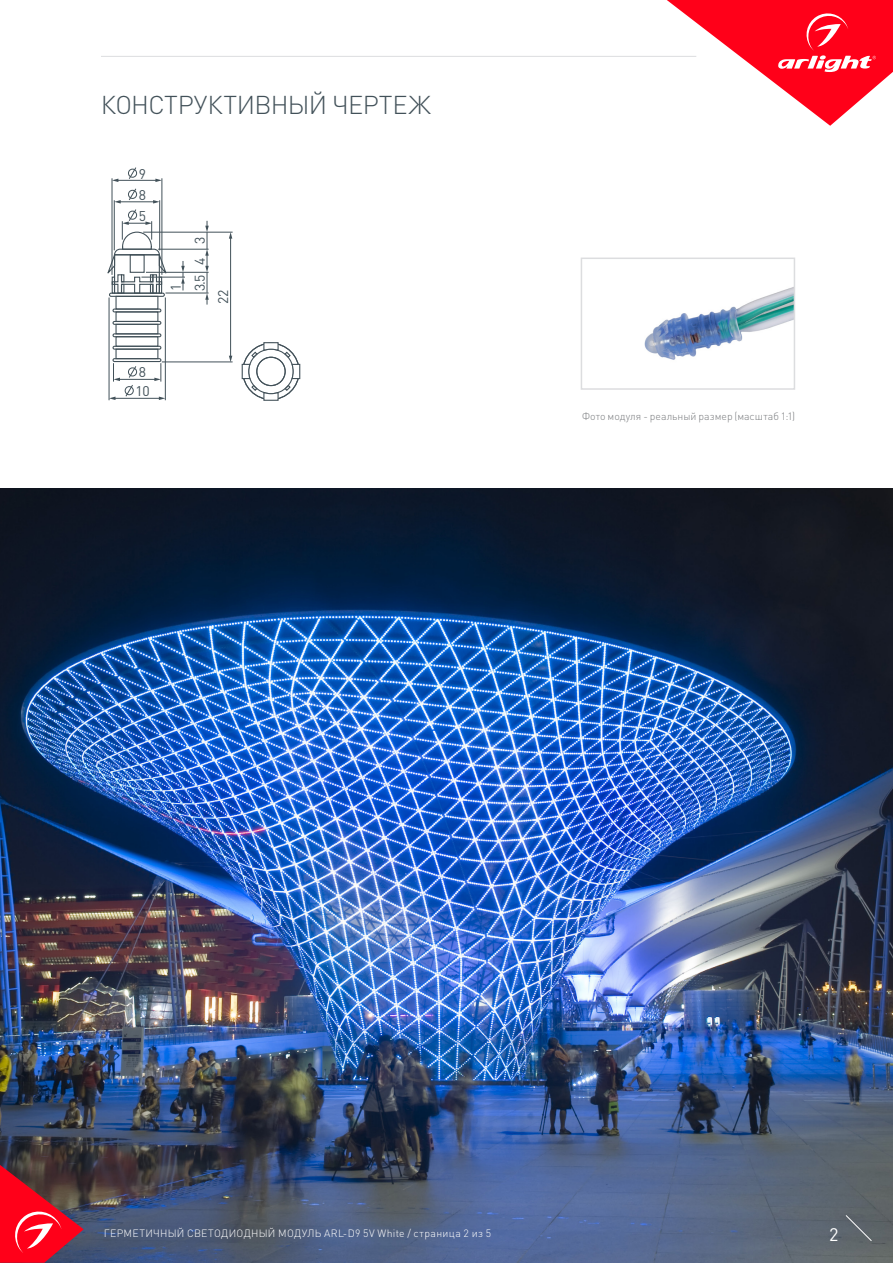
<style>
.page{position:relative;width:893px;height:1263px;background:#fff}
.page>*{position:absolute;margin:0;border:0;box-sizing:border-box;transform-origin:0 0}
.t1{font:300 25.5px "DIN Pro";letter-spacing:-.025em;color:#425159}
.t2{font:18px "DIN Pro";color:#fff}
.t3{font:13.95px/24.2px "DIN Pro";color:#425159}
.t4{font:300 10.5px "DIN Pro";letter-spacing:.025em;color:#fff}
.t5{font:300 10.5px "DIN Pro";color:#7a7c7f}
</style>
<div class="page">
<img style="left:0;top:489px;width:893px;height:773px">
<svg style="left:0;top:1165px;width:84px;height:98px;background:#b32636"></svg>
<svg style="left:845px;top:1215px;width:27px;height:26px"></svg>
<svg style="left:667px;top:0;width:226px;height:126px"></svg>
<svg style="left:241px;top:342px;width:60px;height:59px"></svg>
<div style="left:112px;top:358px;width:49px;height:4px;border:1px solid #425159"></div>
<div style="left:112px;top:346px;width:49px;height:4px;border:1px solid #425159"></div>
<div style="left:112px;top:333px;width:49px;height:4px;border:1px solid #425159"></div>
<div style="left:112px;top:321px;width:49px;height:4px;border:1px solid #425159"></div>
<div style="left:112px;top:308px;width:49px;height:4px;border:1px solid #425159"></div>
<div style="left:109px;top:293px;width:56px;height:4px;border:1px solid #425159;border-radius:2px"></div>
<div style="left:115px;top:296px;width:43px;height:14px;border:1px solid #425159"></div>
<div style="left:115px;top:311px;width:43px;height:11px;border:1px solid #425159"></div>
<div style="left:115px;top:324px;width:43px;height:10px;border:1px solid #425159"></div>
<div style="left:115px;top:336px;width:43px;height:11px;border:1px solid #425159"></div>
<div style="left:115px;top:349px;width:43px;height:10px;border:1px solid #425159"></div>
<svg style="left:128px;top:167px;width:9px;height:13px"></svg>
<hr style="left:230px;top:237px;width:1px;height:120px;background:#425159">
<svg style="left:229px;top:356px;width:3px;height:6px"></svg>
<svg style="left:229px;top:233px;width:3px;height:6px"></svg>
<svg style="left:205px;top:221px;width:4px;height:84px"></svg>
<hr style="left:119px;top:379px;width:37px;height:1px;background:#425159">
<hr style="left:114px;top:398px;width:46px;height:1px;background:#425159">
<svg style="left:159px;top:397px;width:6px;height:3px"></svg>
<hr style="left:117px;top:180px;width:40px;height:1px;background:#425159">
<svg style="left:155px;top:179px;width:7px;height:3px"></svg>
<svg style="left:113px;top:179px;width:5px;height:3px"></svg>
<hr style="left:112px;top:178px;width:1px;height:97px;background:#425159">
<hr style="left:162px;top:178px;width:1px;height:97px;background:#425159">
<svg style="left:107px;top:188px;width:60px;height:106px"></svg>
<hr style="left:159px;top:200px;width:1px;height:50px;background:#425159">
<svg style="left:110px;top:363px;width:27px;height:37px"></svg>
<hr style="left:109px;top:297px;width:1px;height:103px;background:#425159">
<svg style="left:154px;top:363px;width:8px;height:19px"></svg>
<hr style="left:165px;top:297px;width:1px;height:103px;background:#425159">
<hr style="left:162px;top:362px;width:71px;height:1px;background:#425159">
<hr style="left:143px;top:232px;width:90px;height:1px;background:#425159">
<hr style="left:158px;top:249px;width:51px;height:1px;background:#425159">
<hr style="left:146px;top:272px;width:63px;height:1px;background:#425159">
<hr style="left:141px;top:277px;width:44px;height:1px;background:#425159">
<hr style="left:166px;top:293px;width:43px;height:1px;background:#425159">
<svg style="left:181px;top:261px;width:4px;height:29px"></svg>
<hr style="left:101px;top:56px;width:595px;height:1px;background:#dcdddf">
<img style="left:644px;top:287px;width:148px;height:73px">
<div style="left:581px;top:258px;width:214px;height:132px;border:2px solid #dcdddf"></div>
<h1 class="t1" style="left:101px;top:87px;width:331px">КОНСТРУКТИВНЫЙ ЧЕРТЕЖ</h1>
<h3 class="t3" style="left:139px;top:161px;width:9px">9</h3>
<h3 class="t3" style="left:139px;top:182px;width:9px">8</h3>
<h3 class="t3" style="left:139px;top:203px;width:9px">5</h3>
<h3 class="t3" style="left:163px;top:291px;width:55px;rotate:-90deg">1<br>3.5 4 3</h3>
<h3 class="t3" style="left:211px;top:304px;width:16px;rotate:-90deg">22</h3>
<h3 class="t3" style="left:139px;top:360px;width:9px">8</h3>
<h3 class="t3" style="left:136px;top:378px;width:16px">10</h3>
<p class="t5" style="left:582px;top:409px;width:215px">Фото модуля - реальный размер (масштаб 1:1)</p>
<p class="t4" style="left:104px;top:1226px;width:389px">ГЕРМЕТИЧНЫЙ СВЕТОДИОДНЫЙ МОДУЛЬ ARL-D9 5V White / страница 2 из 5</p>
<h2 class="t2" style="left:829px;top:1222px;width:11px">2</h2>
</div>
